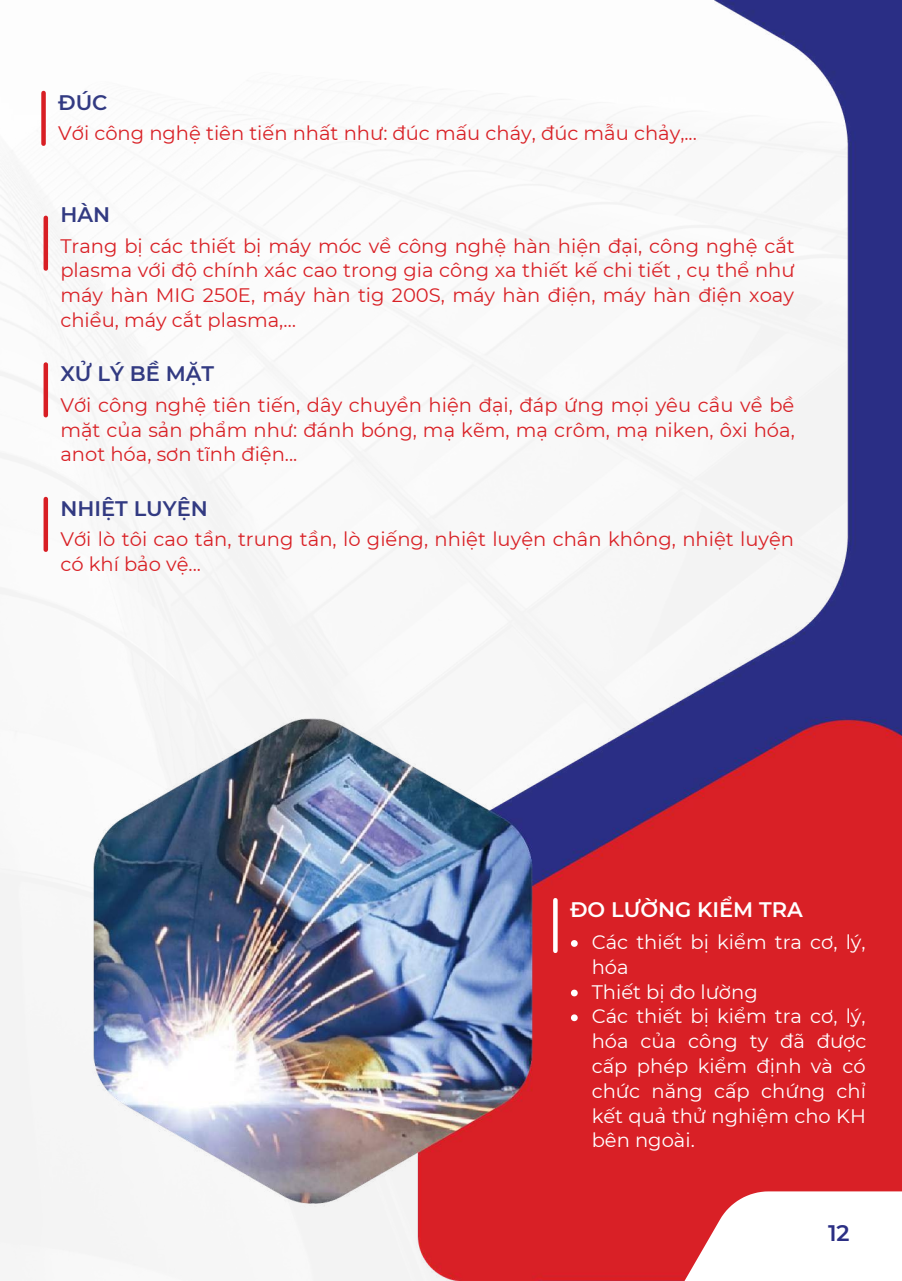
<style>
.page{position:relative;width:902px;height:1281px;background:#fff}
.page>*{position:absolute;margin:0;border:0;box-sizing:border-box;transform-origin:0 0}
.t1{font:600 22.5px "Montserrat";color:#2b2f84}
.t2{font:600 21px "Montserrat";color:#323a82}
.t3{font:600 21px "Montserrat";color:#fff}
.t4{font:19.5px/24.8px "Montserrat";color:#d92126;text-align:justify}
.t5{font:19.5px/24.8px "Montserrat";color:#fff}
</style>
<div class="page">
<img style="left:0;top:0;width:901px;height:1280px">
<svg style="left:608px;top:1191px;width:293px;height:89px"></svg>
<div style="left:41px;top:93px;width:5px;height:51px;background:#d81e24"></div>
<hr style="left:44px;top:218px;width:4px;height:50px;background:#d81e24">
<hr style="left:44px;top:364px;width:4px;height:51px;background:#d81e24">
<hr style="left:44px;top:499px;width:4px;height:50px;background:#d81e24">
<svg style="left:553px;top:900px;width:4px;height:50px"></svg>
<svg style="left:570px;top:940px;width:7px;height:6px"></svg>
<svg style="left:570px;top:989px;width:7px;height:7px"></svg>
<svg style="left:570px;top:1014px;width:7px;height:7px"></svg>
<p class="t2" style="left:58px;top:89px;width:51px">ĐÚC</p>
<p class="t4" style="left:58px;top:121px;width:640px">Với công nghệ tiên tiến nhất như: đúc mấu cháy, đúc mẫu chảy,...</p>
<p class="t2" style="left:60px;top:201px;width:51px">HÀN</p>
<p class="t4" style="left:60px;top:233px;width:735px">Trang bị các thiết bị máy móc về công nghệ hàn hiện đại, công nghệ cắt plasma với độ chính xác cao trong gia công xa thiết kế chi tiết , cụ thể như máy hàn MIG 250E, máy hàn tig 200S, máy hàn điện, máy hàn điện xoay chiều, máy cắt plasma,…</p>
<p class="t2" style="left:60px;top:361px;width:155px">XỬ LÝ BỀ MẶT</p>
<p class="t4" style="left:60px;top:392px;width:735px">Với công nghệ tiên tiến, dây chuyền hiện đại, đáp ứng mọi yêu cầu về bề mặt của sản phẩm như: đánh bóng, mạ kẽm, mạ crôm, mạ niken, ôxi hóa, anot hóa, sơn tĩnh điện...</p>
<p class="t2" style="left:60px;top:495px;width:149px">NHIỆT LUYỆN</p>
<p class="t4" style="left:60px;top:527px;width:735px">Với lò tôi cao tần, trung tần, lò giếng, nhiệt luyện chân không, nhiệt luyện có khí bảo vệ...</p>
<p class="t3" style="left:569px;top:896px;width:234px">ĐO LƯỜNG KIỂM TRA</p>
<p class="t5" style="left:591px;top:929px;width:276px">Các thiết bị kiểm tra cơ, lý, hóa<br>Thiết bị đo lường<br>Các thiết bị kiểm tra cơ, lý, hóa của công ty đã được cấp phép kiểm định và có chức năng cấp chứng chỉ kết quả thử nghiệm cho KH bên ngoài.</p>
<p class="t1" style="left:827px;top:1219px;width:23px">12</p>
</div>
